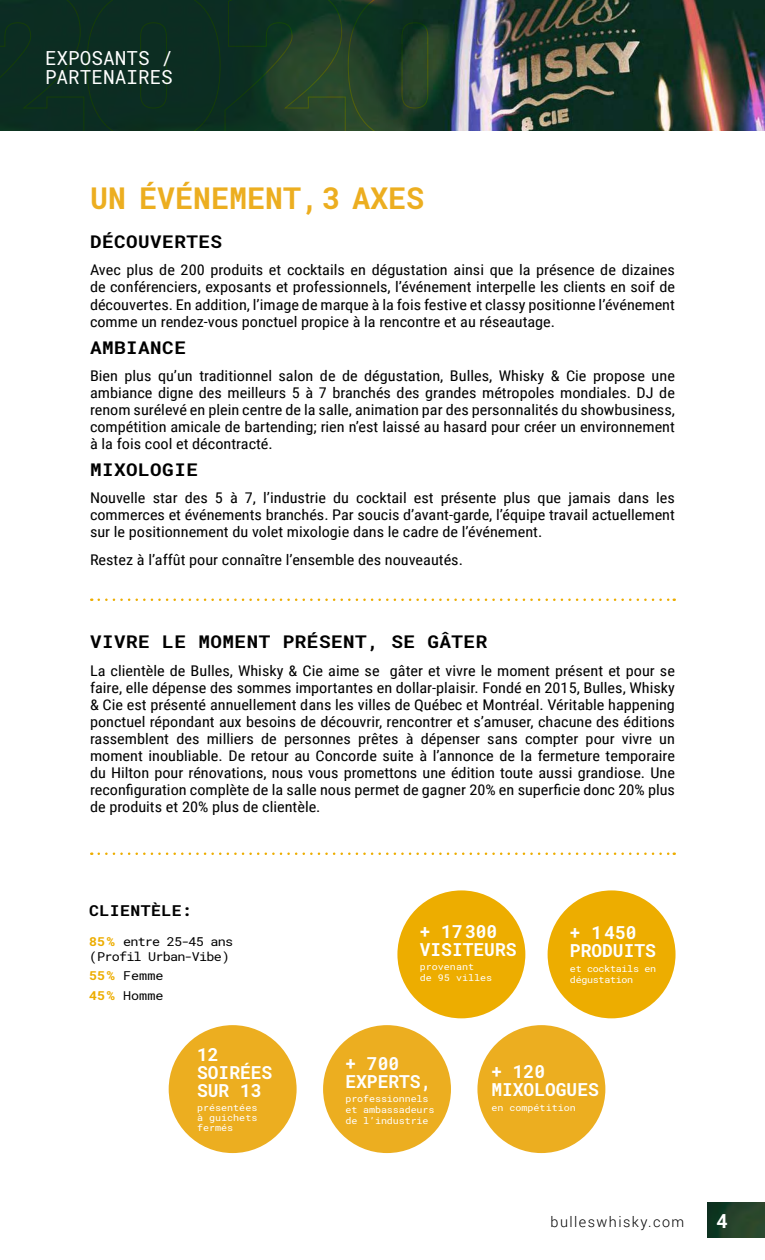
<style>
.page{position:relative;width:765px;height:1260px;background:#fff}
.page>*{position:absolute;margin:0;border:0;box-sizing:border-box;transform-origin:0 0}
.t1{font:700 30px "Roboto Mono";color:#ecae20}
.t2{font:19.38px/18.9px "Roboto Mono";color:#fff}
.t3{font:700 19.38px "Roboto Mono";color:#fff}
.t4{font:700 17.88px/17.9px "Roboto Mono";color:#fff}
.t5{font:700 17.5px "Roboto Mono";letter-spacing:.025em;color:#000;scale:1.1 1}
.t6{font:700 15px "Roboto Mono";letter-spacing:.025em;color:#000;scale:1.1 1}
.t7{font:14.75px/17px "Roboto Condensed";color:#000;text-align:justify;scale:1.1 1}
.t8{font:300 14.38px "Roboto";letter-spacing:.1em;color:#000}
.t9{font:12.25px/14.6px "Roboto Mono";letter-spacing:-.06em;color:#000;scale:1.1 1}
.t10{font:12.25px/19.6px "Roboto Mono";color:#000;scale:1.1 1}
.t11{font:9.12px/11px "Roboto Mono";letter-spacing:-.01em;color:#fff;scale:1.1 1}
.t12{font:9.12px/11px "Roboto Mono";letter-spacing:-.03em;color:#fff;scale:1.1 1}
.s1{font-weight:700;color:#edad00}
</style>
<div class="page">
<img style="left:449px;top:0;width:316px;height:131px">
<svg style="left:0;top:0;width:449px;height:131px;background:#133422"></svg>
<img style="left:707px;top:1202px;width:58px;height:36px">
<svg style="left:99px;top:598px;width:576px;height:3px"></svg>
<svg style="left:99px;top:852px;width:576px;height:3px"></svg>
<div style="left:169px;top:1025px;width:128px;height:128px;background:#ecae20;border-radius:50%"></div>
<div style="left:323px;top:1025px;width:128px;height:128px;background:#ecae20;border-radius:50%"></div>
<div style="left:397px;top:890px;width:128px;height:128px;background:#edad00;border-radius:50%"></div>
<div style="left:477px;top:1025px;width:128px;height:128px;background:#ecae20;border-radius:50%"></div>
<div style="left:548px;top:890px;width:128px;height:128px;background:#edad00;border-radius:50%"></div>
<h2 class="t2" style="left:45px;top:48px;width:129px">EXPOSANTS /<br>PARTENAIRES</h2>
<h1 class="t1" style="left:90px;top:177px;width:336px">UN ÉVÉNEMENT, 3 AXES</h1>
<p class="t5" style="left:90px;top:230px;width:122px">DÉCOUVERTES</p>
<p class="t7" style="left:90px;top:261px;width:533px">Avec plus de 200 produits et cocktails en dégustation ainsi que la présence de dizaines de conférenciers, exposants et professionnels, l’événement interpelle les clients en soif de découvertes. En addition, l’image de marque à la fois festive et classy positionne l’événement comme un rendez-vous ponctuel propice à la rencontre et au réseautage.</p>
<p class="t5" style="left:90px;top:335px;width:89px">AMBIANCE</p>
<p class="t7" style="left:90px;top:367px;width:533px">Bien plus qu’un traditionnel salon de de dégustation, Bulles, Whisky &amp; Cie propose une ambiance digne des meilleurs 5 à 7 branchés des grandes métropoles mondiales. DJ de renom surélevé en plein centre de la salle, animation par des personnalités du showbusiness, compétition amicale de bartending; rien n’est laissé au hasard pour créer un environnement à la fois cool et décontracté.</p>
<p class="t5" style="left:90px;top:458px;width:100px">MIXOLOGIE</p>
<p class="t7" style="left:90px;top:489px;width:533px">Nouvelle star des 5 à 7, l’industrie du cocktail est présente plus que jamais dans les commerces et événements branchés. Par soucis d’avant-garde, l’équipe travail actuellement sur le positionnement du volet mixologie dans le cadre de l’événement.</p>
<p class="t7" style="left:90px;top:550px;width:341px">Restez à l’affût pour connaître l’ensemble des nouveautés.</p>
<p class="t5" style="left:90px;top:630px;width:363px">VIVRE LE MOMENT PRÉSENT, SE GÂTER</p>
<p class="t7" style="left:90px;top:661px;width:533px">La clientèle de Bulles, Whisky &amp; Cie aime se gâter et vivre le moment présent et pour se faire, elle dépense des sommes importantes en dollar-plaisir. Fondé en 2015, Bulles, Whisky &amp; Cie est présenté annuellement dans les villes de Québec et Montréal. Véritable happening ponctuel répondant aux besoins de découvrir, rencontrer et s’amuser, chacune des éditions rassemblent des milliers de personnes prêtes à dépenser sans compter pour vivre un moment inoubliable. De retour au Concorde suite à l’annonce de la fermeture temporaire du Hilton pour rénovations, nous vous promettons une édition toute aussi grandiose. Une reconfiguration complète de la salle nous permet de gagner 20% en superficie donc 20% plus de produits et 20% plus de clientèle.</p>
<p class="t6" style="left:89px;top:900px;width:95px">CLIENTÈLE:</p>
<p class="t9" style="left:89px;top:934px;width:132px"><span class="s1">85 %</span> entre 25-45 ans (Profil Urban-Vibe)</p>
<p class="t10" style="left:89px;top:966px;width:69px"><span class="s1">55%</span> Femme<br><span class="s1">45%</span> Homme</p>
<p class="t4" style="left:197px;top:1045px;width:77px">12<br>SOIRÉES<br>SUR 13</p>
<p class="t11" style="left:197px;top:1102px;width:56px;line-height:10px;text-align:justify">présentées à guichets fermés</p>
<p class="t4" style="left:420px;top:922px;width:98px">+ 17300<br>VISITEURS</p>
<p class="t11" style="left:420px;top:961px;width:67px">provenant<br>de 95 villes</p>
<p class="t4" style="left:570px;top:923px;width:87px">+ 1450<br>PRODUITS</p>
<p class="t12" style="left:570px;top:963px;width:80px">et cocktails en dégustation</p>
<p class="t4" style="left:345px;top:1054px;width:87px">+ 700<br>EXPERTS,</p>
<p class="t11" style="left:345px;top:1093px;width:82px">professionnels et ambassadeurs de l’industrie</p>
<p class="t4" style="left:491px;top:1062px;width:109px">+ 120<br>MIXOLOGUES</p>
<p class="t11" style="left:491px;top:1102px;width:78px">en compétition</p>
<p class="t8" style="left:551px;top:1212px;width:135px">bulleswhisky.com</p>
<h2 class="t3" style="left:717px;top:1207px;width:13px">4</h2>
</div>
